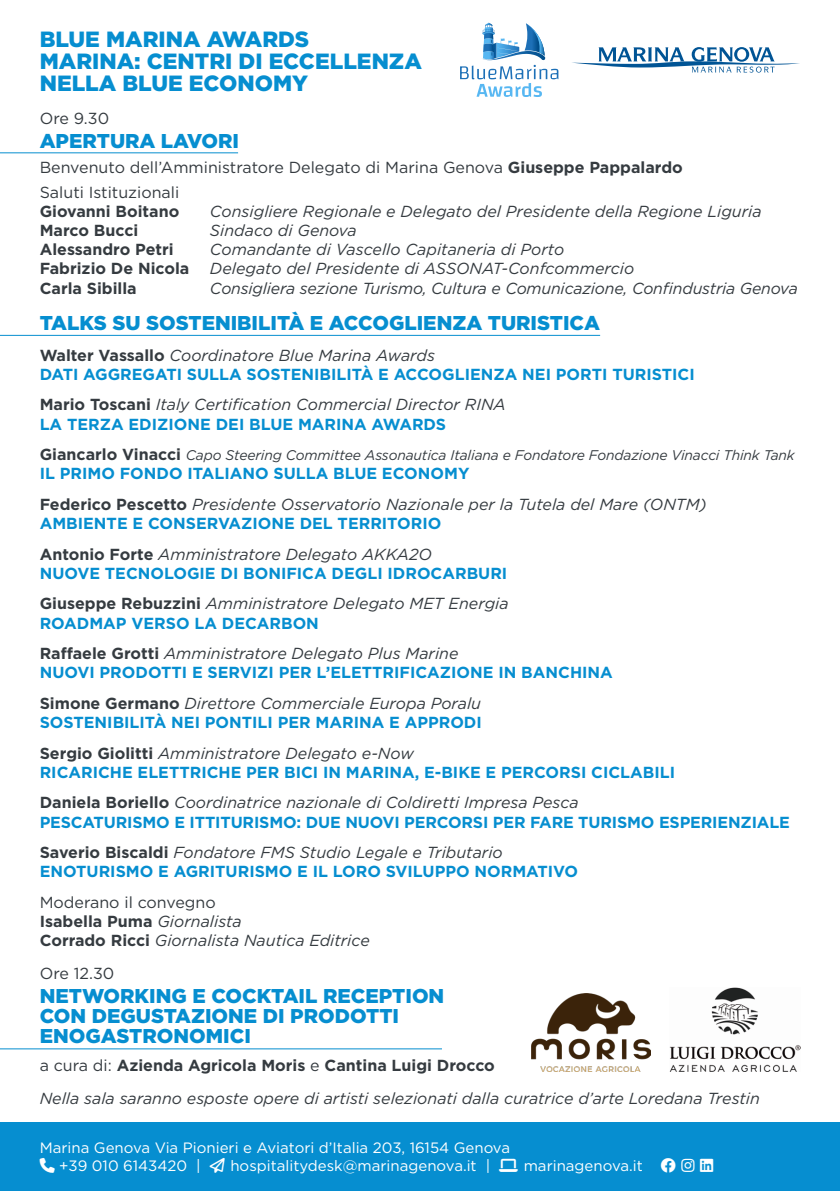
<style>
.page{position:relative;width:840px;height:1191px;background:#fff}
.page>*{position:absolute;margin:0;border:0;box-sizing:border-box;transform-origin:0 0}
.t1{font:900 22px/22px "Gotham";color:#068ed0}
.t2{font:900 20px/20px "Gotham";color:#068ed0}
.t3{font:700 16px/19.2px "Gotham";color:#068ed0}
.t4{font:italic 16px/19.2px "Gotham";color:#353b40}
.t5{font:700 16px "Gotham";color:#353b40}
.t6{font:16px "Gotham";color:#353b40}
.t7{font:15px "Gotham";color:#fff}
.t8{font:15px "Font Awesome 6 Brands";color:#fff}
.t9{font:italic 14px "Gotham";letter-spacing:-.01em;color:#353b40}
.s1{font-weight:700}
.s2{color:#353b40}
.s3{font-weight:400;font-style:italic;color:#353b40}
.s4{font-weight:700;font-style:normal}
.s5{font-weight:700;font-style:normal;color:#068ed0}
.s6{font-weight:700;font-style:normal;font-size:16px}
.s7{font-style:normal}
.s8{font-weight:400}
</style>
<div class="page">
<div style="left:0;top:1123px;width:839px;height:68px;background:#068ed0"></div>
<svg style="left:460px;top:23px;width:98px;height:74px"></svg>
<svg style="left:572px;top:47px;width:227px;height:26px"></svg>
<hr style="left:0;top:152px;width:238px;height:1px;background:#068ed0">
<hr style="left:0;top:335px;width:599px;height:1px;background:#068ed0">
<hr style="left:0;top:1048px;width:441px;height:1px;background:#068ed0">
<img style="left:669px;top:987px;width:130px;height:84px">
<img style="left:531px;top:993px;width:119px;height:78px">
<p class="t1" style="left:40px;top:28px;width:271px">BLUE MARINA AWARDS</p>
<p class="t1" style="left:40px;top:50px;width:383px">MARINA: CENTRI DI ECCELLENZA<br>NELLA BLUE ECONOMY</p>
<p class="t6" style="left:40px;top:108px;width:71px">Ore 9.30</p>
<p class="t2" style="left:40px;top:130px;width:201px">APERTURA LAVORI</p>
<p class="t6" style="left:40px;top:157px;width:644px">Benvenuto dell’Amministratore Delegato di Marina Genova <span class="s1">Giuseppe Pappalardo</span></p>
<p class="t6" style="left:40px;top:182px;width:141px">Saluti Istituzionali</p>
<p class="t5" style="left:40px;top:200px;width:141px">Giovanni Boitano</p>
<p class="t4" style="left:210px;top:201px;width:552px">Consigliere Regionale e Delegato del Presidente della Regione Liguria</p>
<p class="t5" style="left:40px;top:220px;width:100px">Marco Bucci</p>
<p class="t4" style="left:210px;top:220px;width:148px">Sindaco di Genova</p>
<p class="t5" style="left:40px;top:239px;width:135px">Alessandro Petri</p>
<p class="t4" style="left:210px;top:240px;width:355px">Comandante di Vascello Capitaneria di Porto</p>
<p class="t5" style="left:40px;top:258px;width:151px">Fabrizio De Nicola</p>
<p class="t4" style="left:210px;top:259px;width:425px">Delegato del Presidente di ASSONAT-Confcommercio</p>
<p class="t5" style="left:40px;top:277px;width:98px">Carla Sibilla</p>
<p class="t4" style="left:210px;top:278px;width:589px">Consigliera sezione Turismo, Cultura e Comunicazione, Confindustria Genova</p>
<p class="t2" style="left:40px;top:313px;width:561px">TALKS SU SOSTENIBILITÀ E ACCOGLIENZA TURISTICA</p>
<p class="t3" style="left:40px;top:345px;width:656px"><span class="s2">Walter Vassallo</span> <span class="s3">Coordinatore Blue Marina Awards<br></span>DATI AGGREGATI SULLA SOSTENIBILITÀ E ACCOGLIENZA NEI PORTI TURISTICI</p>
<p class="t4" style="left:40px;top:395px;width:467px"><span class="s4">Mario Toscani</span> Italy Certification Commercial Director RINA<br><span class="s5">LA TERZA EDIZIONE DEI BLUE MARINA AWARDS</span></p>
<p class="t9" style="left:40px;top:446px;width:756px"><span class="s6">Giancarlo Vinacci</span> Capo Steering Committee Assonautica Italiana e Fondatore Fondazione Vinacci Think Tank</p>
<p class="t3" style="left:40px;top:464px;width:431px">IL PRIMO FONDO ITALIANO SULLA BLUE ECONOMY</p>
<p class="t4" style="left:40px;top:494px;width:668px"><span class="s4">Federico Pescetto</span> Presidente Osservatorio Nazionale per la Tutela del Mare (ONTM)<br><span class="s5">AMBIENTE E CONSERVAZIONE DEL TERRITORIO</span></p>
<p class="t3" style="left:40px;top:544px;width:469px"><span class="s2">Antonio Forte</span> <span class="s3">Amministratore Delegato AKKA2O<br></span>NUOVE TECNOLOGIE DI BONIFICA DEGLI IDROCARBURI</p>
<p class="t4" style="left:40px;top:594px;width:470px"><span class="s4">Giuseppe Rebuzzini</span> Amministratore Delegato MET Energia<br><span class="s5">ROADMAP VERSO LA DECARBON</span></p>
<p class="t3" style="left:40px;top:643px;width:574px"><span class="s2">Raffaele Grotti</span> <span class="s3">Amministratore Delegato Plus Marine<br></span>NUOVI PRODOTTI E SERVIZI PER L’ELETTRIFICAZIONE IN BANCHINA</p>
<p class="t3" style="left:40px;top:693px;width:443px"><span class="s2">Simone Germano</span> <span class="s3">Direttore Commerciale Europa Poralu<br></span>SOSTENIBILITÀ NEI PONTILI PER MARINA E APPRODI</p>
<p class="t3" style="left:40px;top:743px;width:636px"><span class="s2">Sergio Giolitti</span> <span class="s3">Amministratore Delegato e-Now<br></span>RICARICHE ELETTRICHE PER BICI IN MARINA, E-BIKE E PERCORSI CICLABILI</p>
<p class="t3" style="left:40px;top:793px;width:751px"><span class="s2">Daniela Boriello</span> <span class="s3">Coordinatrice nazionale di Coldiretti Impresa Pesca<br></span>PESCATURISMO E ITTITURISMO: DUE NUOVI PERCORSI PER FARE TURISMO ESPERIENZIALE</p>
<p class="t3" style="left:40px;top:842px;width:539px"><span class="s2">Saverio Biscaldi</span> <span class="s3">Fondatore FMS Studio Legale e Tributario<br></span>ENOTURISMO E AGRITURISMO E IL LORO SVILUPPO NORMATIVO</p>
<p class="t4" style="left:40px;top:892px;width:331px"><span class="s7">Moderano il convegno<br></span><span class="s4">Isabella Puma</span> Giornalista<br><span class="s4">Corrado Ricci</span> Giornalista Nautica Editrice</p>
<p class="t6" style="left:40px;top:963px;width:76px">Ore 12.30</p>
<p class="t2" style="left:40px;top:986px;width:406px">NETWORKING E COCKTAIL RECEPTION<br>CON DEGUSTAZIONE DI PRODOTTI<br>ENOGASTRONOMICI</p>
<p class="t5" style="left:40px;top:1055px;width:456px"><span class="s8">a cura di:</span> Azienda Agricola Moris <span class="s8">e</span> Cantina Luigi Drocco</p>
<p class="t4" style="left:40px;top:1088px;width:721px">Nella sala saranno esposte opere di artisti selezionati dalla curatrice d’arte Loredana Trestin</p>
<p class="t7" style="left:40px;top:1138px;width:471px">Marina Genova Via Pionieri e Aviatori d’Italia 203, 16154 Genova</p>
<p class="t7" style="left:59px;top:1156px;width:143px">+39 010 6143420 |</p>
<p class="t7" style="left:230px;top:1156px;width:261px">hospitalitydesk@marinagenova.it |</p>
<p class="t7" style="left:523px;top:1156px;width:121px">marinagenova.it</p>
<p class="t8" style="left:681px;top:1158px;width:33px">■▲▼ ●■■</p>
</div>
